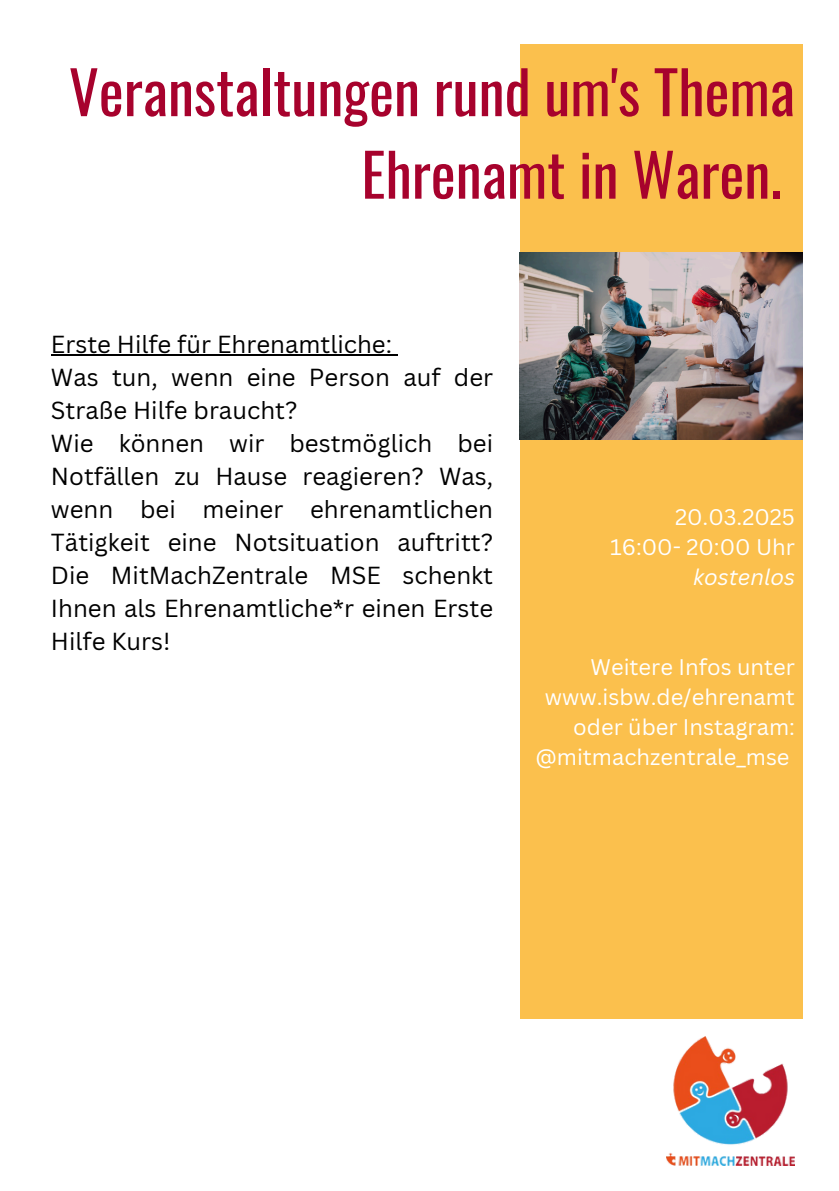
<style>
.page{position:relative;width:839px;height:1191px;background:#fff}
.page>*{position:absolute;margin:0;border:0;box-sizing:border-box;transform-origin:0 0}
.t1{font:59.2px/82.4px "Oswald";color:#a7022d;text-align:right}
.t2{font:24px/33px "Canva Sans";color:#000}
.t3{font:22px/30px "Canva Sans";color:#fff;text-align:right}
.t4{font:italic 22px "Canva Sans";color:#fff}
</style>
<div class="page">
<div style="left:520px;top:44px;width:282px;height:974px;background:#fbc04d"></div>
<img style="left:666px;top:1037px;width:128px;height:129px">
<img style="left:520px;top:252px;width:282px;height:188px">
<hr style="left:51px;top:354px;width:341px;height:2px;background:#000">
<svg style="left:392px;top:354px;width:6px;height:2px"></svg>
<p class="t1" style="left:69px;top:48px;width:727px">Veranstaltungen rund um's Thema<br>Ehrenamt in Waren.</p>
<p class="t2" style="left:51px;top:327px;width:342px">Erste Hilfe für Ehrenamtliche:</p>
<p class="t2" style="left:51px;top:360px;width:443px">Was tun, wenn eine Person auf der<br>Straße Hilfe braucht?</p>
<p class="t2" style="left:51px;top:426px;width:443px;text-align:justify">Wie können wir bestmöglich bei Notfällen zu Hause reagieren? Was, wenn bei meiner ehrenamtlichen Tätigkeit eine Notsituation auftritt?<br>Die MitMachZentrale MSE schenkt Ihnen als Ehrenamtliche*r einen Erste Hilfe Kurs!</p>
<p class="t3" style="left:675px;top:502px;width:121px">20.03.2025</p>
<h1 class="t3" style="left:610px;top:532px;width:186px">16:00- 20:00 Uhr</h1>
<p class="t4" style="left:693px;top:562px;width:103px">kostenlos</p>
<p class="t3" style="left:545px;top:652px;width:251px">Weitere Infos unter www.isbw.de/ehrenamt</p>
<p class="t3" style="left:535px;top:712px;width:261px">oder über Instagram: @mitmachzentrale_mse</p>
</div>
